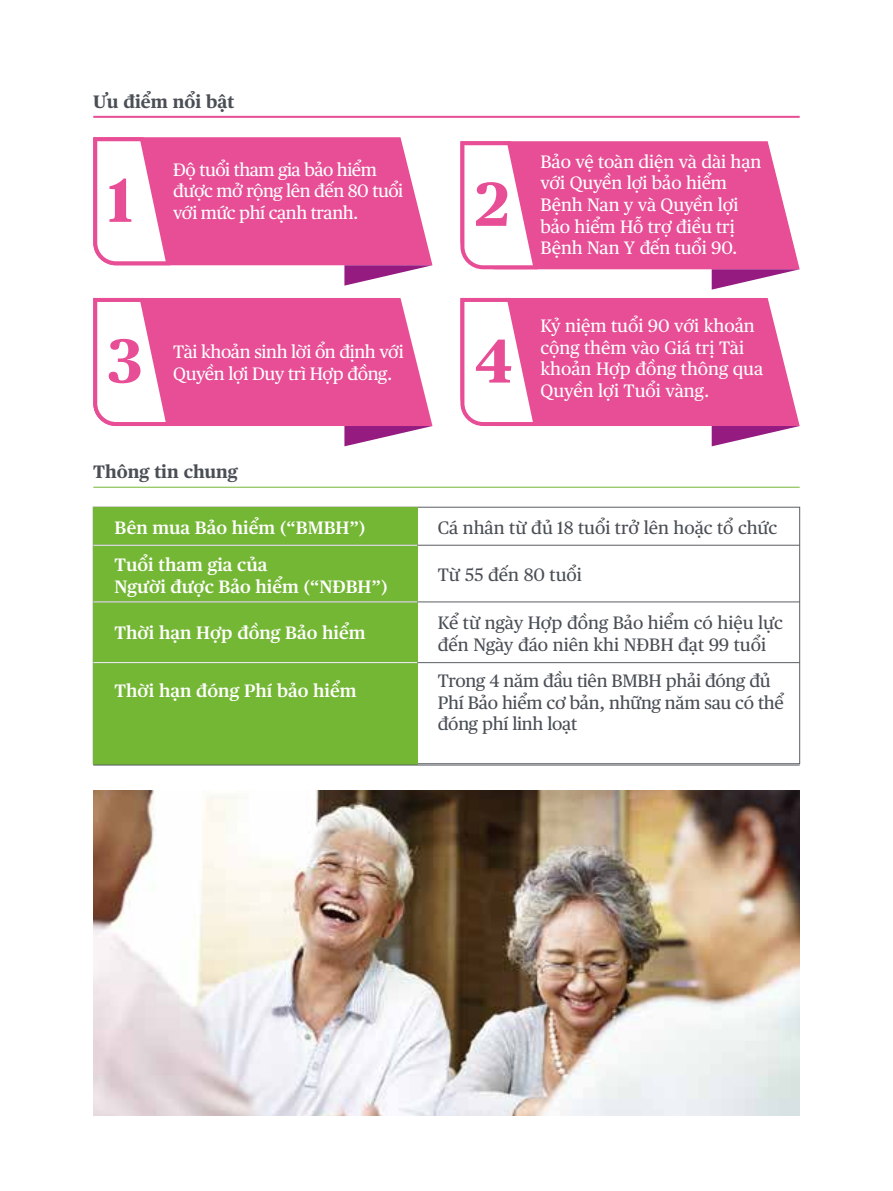
<style>
.page{position:relative;width:893px;height:1191px;background:#fff}
.page>*{position:absolute;margin:0;border:0;box-sizing:border-box;transform-origin:0 0}
.t1{font:700 62px "Chubb Publico Text VN";color:#e74e95}
.t2{font:18px/21.6px "Chubb Publico Text VN";letter-spacing:-.01em;color:#4a4f55}
.t3{font:18px/21.6px "Chubb Publico Text VN";letter-spacing:-.005em;color:#fff}
.t4{font:18px/21.6px "Chubb Publico Text VN";letter-spacing:-.025em;color:#fff}
.t5{font:600 18px/37px "Chubb Publico Text VN";color:#fff}
.t6{font:700 18px "Chubb Publico Text VN";color:#4a4f55}
</style>
<div class="page">
<hr style="left:93px;top:487px;width:706px;height:1px;background:#74b735">
<div style="left:93px;top:507px;width:324px;height:258px;background:#74b735"></div>
<hr style="left:93px;top:545px;width:706px;height:1px;background:#5a5d62">
<hr style="left:93px;top:601px;width:706px;height:1px;background:#5a5d62">
<hr style="left:93px;top:662px;width:706px;height:1px;background:#5a5d62">
<hr style="left:93px;top:764px;width:706px;height:1px;background:#5a5d62">
<hr style="left:93px;top:545px;width:324px;height:1px;background:#fff">
<hr style="left:93px;top:601px;width:324px;height:1px;background:#fff">
<hr style="left:93px;top:662px;width:324px;height:1px;background:#fff">
<img style="left:93px;top:790px;width:706px;height:325px">
<hr style="left:93px;top:116px;width:706px;height:2px;background:#e74e95">
<div style="left:171px;top:137px;width:261px;height:128px;background:#e74e95"></div>
<svg style="left:93px;top:137px;width:78px;height:128px"></svg>
<svg style="left:344px;top:265px;width:88px;height:21px"></svg>
<div style="left:537px;top:141px;width:262px;height:128px;background:#e74e95"></div>
<svg style="left:460px;top:141px;width:77px;height:128px"></svg>
<svg style="left:711px;top:269px;width:88px;height:21px"></svg>
<div style="left:171px;top:298px;width:261px;height:128px;background:#e74e95"></div>
<svg style="left:93px;top:298px;width:78px;height:128px"></svg>
<svg style="left:344px;top:426px;width:88px;height:20px"></svg>
<div style="left:537px;top:298px;width:262px;height:128px;background:#e74e95"></div>
<svg style="left:460px;top:298px;width:77px;height:128px"></svg>
<svg style="left:711px;top:426px;width:88px;height:20px"></svg>
<p class="t6" style="left:93px;top:88px;width:142px">Ưu điểm nổi bật</p>
<h1 class="t1" style="left:107px;top:152px;width:27px">1</h1>
<p class="t4" style="left:173px;top:157px;width:231px">Độ tuổi tham gia bảo hiểm được mở rộng lên đến 80 tuổi với mức phí cạnh tranh.</p>
<h1 class="t1" style="left:474px;top:156px;width:36px">2</h1>
<h1 class="t1" style="left:107px;top:312px;width:37px">3</h1>
<p class="t4" style="left:173px;top:340px;width:232px">Tài khoản sinh lời ổn định với<br>Quyền lợi Duy trì Hợp đồng.</p>
<h1 class="t1" style="left:474px;top:312px;width:40px">4</h1>
<p class="t3" style="left:540px;top:149px;width:222px">Bảo vệ toàn diện và dài hạn với Quyền lợi bảo hiểm<br>Bệnh Nan y và Quyền lợi bảo hiểm Hỗ trợ điều trị<br>Bệnh Nan Y đến tuổi 90.</p>
<p class="t3" style="left:540px;top:314px;width:224px">Kỷ niệm tuổi 90 với khoản cộng thêm vào Giá trị Tài khoản Hợp đồng thông qua<br>Quyền lợi Tuổi vàng.</p>
<p class="t6" style="left:93px;top:458px;width:146px">Thông tin chung</p>
<p class="t5" style="left:115px;top:508px;width:252px">Bên mua Bảo hiểm (“BMBH”)<br>Tuổi tham gia của</p>
<p class="t5" style="left:115px;top:566px;width:274px">Người được Bảo hiểm (“NĐBH”)</p>
<p class="t5" style="left:115px;top:613px;width:252px">Thời hạn Hợp đồng Bảo hiểm</p>
<p class="t5" style="left:115px;top:671px;width:243px">Thời hạn đóng Phí bảo hiểm</p>
<p class="t2" style="left:438px;top:516px;width:341px">Cá nhân từ đủ 18 tuổi trở lên hoặc tổ chức</p>
<p class="t2" style="left:438px;top:563px;width:145px">Từ 55 đến 80 tuổi</p>
<p class="t2" style="left:438px;top:611px;width:346px">Kể từ ngày Hợp đồng Bảo hiểm có hiệu lực đến Ngày đáo niên khi NĐBH đạt 99 tuổi</p>
<p class="t2" style="left:438px;top:669px;width:347px">Trong 4 năm đầu tiên BMBH phải đóng đủ<br>Phí Bảo hiểm cơ bản, những năm sau có thể đóng phí linh loạt</p>
</div>
